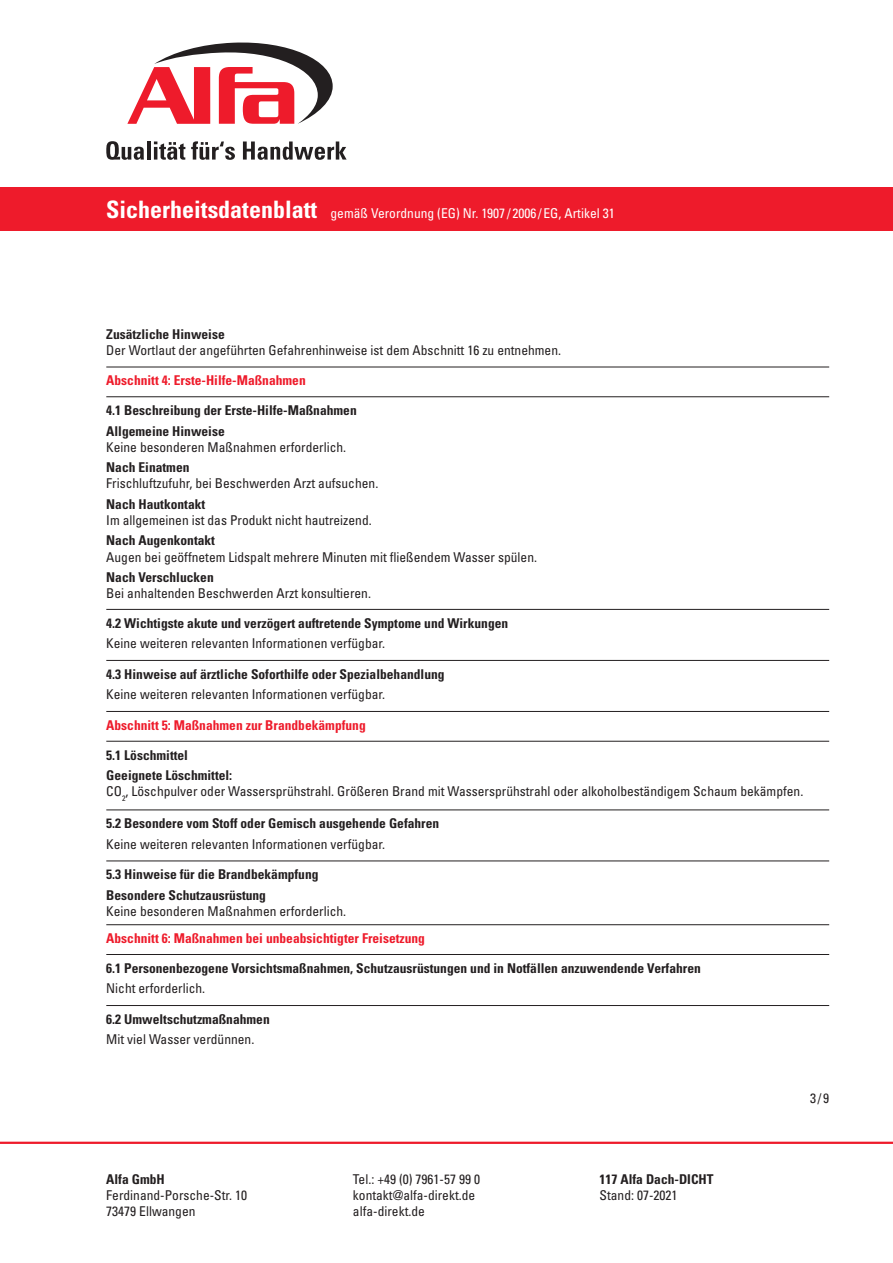
<style>
.page{position:relative;width:893px;height:1263px;background:#fff}
.page>*{position:absolute;margin:0;border:0;box-sizing:border-box;transform-origin:0 0}
.Gliederungspunkte{font:condensed 13.5px/16.2px "Univers LT Std";color:#231f20}
.Gliederungspunkte-2{font:700 condensed 13.5px "Univers LT Std";color:#231f20}
.Gliederungspunkte-3{font:700 condensed 13.5px "Univers LT Std";color:#ee1b2b}
.Fließtext{font:condensed 13.5px "Univers LT Std";color:#231f20}
.t1{font:condensed 13.5px "Univers LT Std";color:#fff}
.s1{font-weight:700;font-size:24px}
.s2{font-weight:700}
</style>
<div class="page">
<hr style="left:0;top:1142px;width:893px;height:2px;background:#ee1b2b">
<div style="left:0;top:187px;width:893px;height:44px;background:#ee1b2b"></div>
<svg style="left:106px;top:141px;width:38px;height:19px"></svg>
<hr style="left:147px;top:141px;width:3px;height:19px;background:#231f20">
<svg style="left:154px;top:141px;width:31px;height:19px"></svg>
<svg style="left:191px;top:141px;width:44px;height:19px"></svg>
<svg style="left:243px;top:141px;width:104px;height:19px"></svg>
<svg style="left:127px;top:42px;width:206px;height:82px"></svg>
<hr style="left:106px;top:367px;width:723px;height:1px;background:#231f20">
<hr style="left:106px;top:396px;width:723px;height:1px;background:#231f20">
<hr style="left:106px;top:711px;width:723px;height:1px;background:#231f20">
<hr style="left:106px;top:741px;width:723px;height:1px;background:#231f20">
<hr style="left:106px;top:810px;width:723px;height:1px;background:#231f20">
<hr style="left:106px;top:861px;width:723px;height:1px;background:#231f20">
<hr style="left:106px;top:924px;width:723px;height:1px;background:#231f20">
<hr style="left:106px;top:954px;width:723px;height:1px;background:#231f20">
<hr style="left:106px;top:1005px;width:723px;height:1px;background:#231f20">
<hr style="left:106px;top:609px;width:723px;height:1px;background:#231f20">
<hr style="left:106px;top:660px;width:723px;height:1px;background:#231f20">
<p class="t1" style="left:106px;top:205px;width:510px"><span class="s1">Sicherheitsdatenblatt</span> gemäß Verordnung (EG) Nr. 1907 / 2006 /EG, Artikel 31</p>
<p class="Gliederungspunkte-2" style="left:106px;top:325px;width:120px">Zusätzliche Hinweise</p>
<p class="Fließtext" style="left:106px;top:341px;width:456px">Der Wortlaut der angeführten Gefahrenhinweise ist dem Abschnitt 16 zu entnehmen.</p>
<p class="Gliederungspunkte-3" style="left:106px;top:372px;width:201px">Abschnitt 4: Erste-Hilfe-Maßnahmen</p>
<p class="Gliederungspunkte-2" style="left:106px;top:402px;width:252px">4.1 Beschreibung der Erste-Hilfe-Maßnahmen</p>
<p class="Gliederungspunkte-2" style="left:106px;top:422px;width:120px">Allgemeine Hinweise</p>
<p class="Gliederungspunkte" style="left:106px;top:439px;width:241px">Keine besonderen Maßnahmen erforderlich.</p>
<p class="Gliederungspunkte-2" style="left:106px;top:459px;width:85px">Nach Einatmen</p>
<p class="Gliederungspunkte" style="left:106px;top:475px;width:273px">Frischluftzufuhr, bei Beschwerden Arzt aufsuchen.</p>
<p class="Gliederungspunkte-2" style="left:106px;top:496px;width:101px">Nach Hautkontakt</p>
<p class="Gliederungspunkte" style="left:106px;top:512px;width:267px">Im allgemeinen ist das Produkt nicht hautreizend.</p>
<p class="Gliederungspunkte-2" style="left:106px;top:532px;width:110px">Nach Augenkontakt</p>
<p class="Gliederungspunkte" style="left:106px;top:549px;width:432px">Augen bei geöffnetem Lidspalt mehrere Minuten mit fließendem Wasser spülen.</p>
<p class="Gliederungspunkte-2" style="left:106px;top:569px;width:109px">Nach Verschlucken</p>
<p class="Gliederungspunkte" style="left:106px;top:585px;width:266px">Bei anhaltenden Beschwerden Arzt konsultieren.</p>
<p class="Gliederungspunkte-2" style="left:106px;top:615px;width:403px">4.2 Wichtigste akute und verzögert auftretende Symptome und Wirkungen</p>
<p class="Gliederungspunkte" style="left:106px;top:635px;width:280px">Keine weiteren relevanten Informationen verfügbar.</p>
<p class="Gliederungspunkte-2" style="left:106px;top:666px;width:340px">4.3 Hinweise auf ärztliche Soforthilfe oder Spezialbehandlung</p>
<p class="Gliederungspunkte" style="left:106px;top:686px;width:280px">Keine weiteren relevanten Informationen verfügbar.</p>
<p class="Gliederungspunkte-3" style="left:106px;top:717px;width:261px">Abschnitt 5: Maßnahmen zur Brandbekämpfung</p>
<p class="Gliederungspunkte-2" style="left:106px;top:746px;width:83px">5.1 Löschmittel</p>
<p class="Gliederungspunkte" style="left:106px;top:767px;width:698px"><span class="s2">Geeignete Löschmittel:<br></span>CO<sub>2</sub>, Löschpulver oder Wassersprühstrahl. Größeren Brand mit Wassersprühstrahl oder alkoholbeständigem Schaum bekämpfen.</p>
<p class="Gliederungspunkte-2" style="left:106px;top:815px;width:334px">5.2 Besondere vom Stoff oder Gemisch ausgehende Gefahren</p>
<p class="Gliederungspunkte" style="left:106px;top:835px;width:280px">Keine weiteren relevanten Informationen verfügbar.</p>
<p class="Gliederungspunkte-2" style="left:106px;top:866px;width:214px">5.3 Hinweise für die Brandbekämpfung</p>
<p class="Gliederungspunkte-2" style="left:106px;top:886px;width:161px">Besondere Schutzausrüstung</p>
<p class="Gliederungspunkte" style="left:106px;top:903px;width:241px">Keine besonderen Maßnahmen erforderlich.</p>
<p class="Gliederungspunkte-3" style="left:106px;top:930px;width:320px">Abschnitt 6: Maßnahmen bei unbeabsichtigter Freisetzung</p>
<p class="Gliederungspunkte-2" style="left:106px;top:960px;width:596px">6.1 Personenbezogene Vorsichtsmaßnahmen, Schutzausrüstungen und in Notfällen anzuwendende Verfahren</p>
<p class="Gliederungspunkte" style="left:106px;top:980px;width:100px">Nicht erforderlich.</p>
<p class="Gliederungspunkte-2" style="left:106px;top:1011px;width:165px">6.2 Umweltschutzmaßnahmen</p>
<p class="Gliederungspunkte" style="left:106px;top:1031px;width:150px">Mit viel Wasser verdünnen.</p>
<p class="Gliederungspunkte-2" style="left:106px;top:1171px;width:60px">Alfa GmbH</p>
<p class="Gliederungspunkte" style="left:106px;top:1187px;width:142px">Ferdinand-Porsche-Str. 10<br>73479 Ellwangen</p>
<p class="Gliederungspunkte" style="left:353px;top:1171px;width:129px">Tel.: +49 (0) 7961-57 99 0 kontakt@alfa-direkt.de alfa-direkt.de</p>
<p class="Gliederungspunkte-2" style="left:600px;top:1171px;width:115px">117 Alfa Dach-DICHT</p>
<p class="Gliederungspunkte" style="left:600px;top:1187px;width:79px">Stand: 07-2021</p>
<p class="Gliederungspunkte" style="left:810px;top:1090px;width:21px">3/9</p>
</div>
